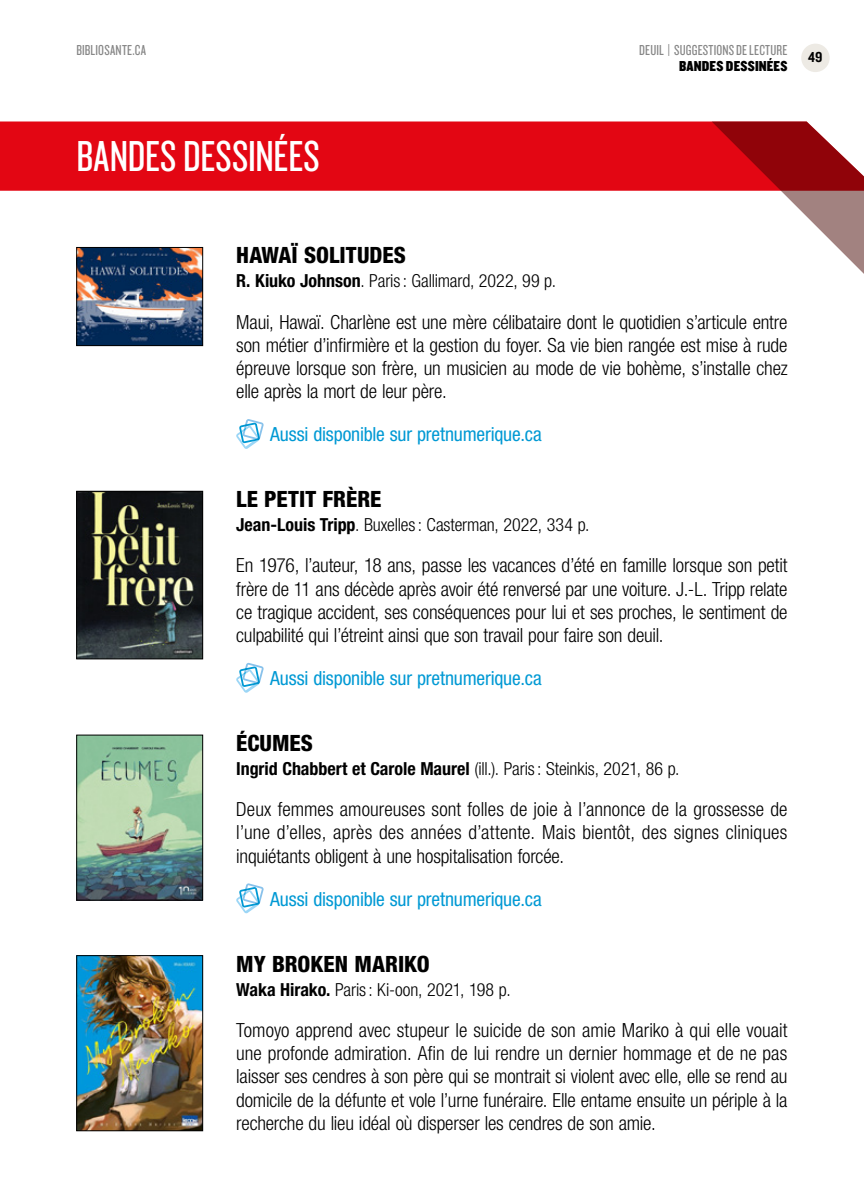
<style>
.page{position:relative;width:864px;height:1188px;background:#fff}
.page>*{position:absolute;margin:0;border:0;box-sizing:border-box;transform-origin:0 0}
.t1{font:45px "Knockout 28 Junior Feathrwt";color:#fff}
.t2{font:800 condensed 22.5px "Helvetica Neue LT Std";color:#000}
.t3{font:300 condensed 19.5px/23.2px "Helvetica Neue LT Std";letter-spacing:-.01em;color:#000;text-align:justify}
.t4{font:condensed 19.5px "Helvetica Neue LT Std";letter-spacing:-.01em;color:#0099d4}
.t5{font:300 condensed 18px "Helvetica Neue LT Std";letter-spacing:-.005em;color:#000}
.t6{font:15px "Knockout 28 Junior Feathrwt";letter-spacing:.01em;color:#878787}
.t7{font:15px "Knockout 70 Full Welterwt";letter-spacing:.01em;color:#000}
.t8{font:15px "Knockout HTF50 Welterweight";color:#000}
.s1{font-weight:700}
</style>
<div class="page">
<div style="left:801px;top:44px;width:29px;height:28px;background:#edeae4;border-radius:50%"></div>
<div style="left:0;top:122px;width:712px;height:69px;background:#e30613"></div>
<svg style="left:712px;top:121px;width:152px;height:153px"></svg>
<img style="left:78px;top:249px;width:123px;height:95px">
<div style="left:76px;top:247px;width:127px;height:99px;border:1px solid #000"></div>
<svg style="left:236px;top:419px;width:28px;height:30px"></svg>
<img style="left:78px;top:493px;width:123px;height:164px">
<div style="left:76px;top:491px;width:127px;height:168px;border:1px solid #000"></div>
<svg style="left:236px;top:663px;width:28px;height:30px"></svg>
<img style="left:78px;top:737px;width:123px;height:161px">
<div style="left:76px;top:735px;width:127px;height:165px;border:1px solid #000"></div>
<svg style="left:236px;top:883px;width:28px;height:30px"></svg>
<img style="left:78px;top:957px;width:123px;height:172px">
<div style="left:76px;top:955px;width:127px;height:176px;border:1px solid #000"></div>
<p class="t6" style="left:76px;top:41px;width:71px">BIBLIOSANTE.CA</p>
<h1 class="t1" style="left:76px;top:128px;width:245px">BANDES DESSINÉES</h1>
<p class="t6" style="left:639px;top:41px;width:150px">DEUIL | SUGGESTIONS DE LECTURE</p>
<p class="t7" style="left:679px;top:56px;width:110px">BANDES DESSINÉES</p>
<p class="t8" style="left:808px;top:50px;width:16px">49</p>
<p class="t2" style="left:236px;top:241px;width:171px">HAWAÏ SOLITUDES</p>
<p class="t5" style="left:236px;top:271px;width:321px"><span class="s1">R. Kiuko Johnson</span>. Paris: Gallimard, 2022, 99 p.</p>
<p class="t3" style="left:236px;top:310px;width:553px">Maui, Hawaï. Charlène est une mère célibataire dont le quotidien s’articule entre son métier d’infirmière et la gestion du foyer. Sa vie bien rangée est mise à rude épreuve lorsque son frère, un musicien au mode de vie bohème, s’installe chez elle après la mort de leur père.</p>
<p class="t4" style="left:270px;top:423px;width:273px">Aussi disponible sur pretnumerique.ca</p>
<p class="t2" style="left:236px;top:485px;width:147px">LE PETIT FRÈRE</p>
<p class="t5" style="left:236px;top:514px;width:355px"><span class="s1">Jean-Louis Tripp</span>. Buxelles: Casterman, 2022, 334 p.</p>
<p class="t3" style="left:236px;top:554px;width:553px">En 1976, l’auteur, 18 ans, passe les vacances d’été en famille lorsque son petit frère de 11 ans décède après avoir été renversé par une voiture. J.-L. Tripp relate ce tragique accident, ses conséquences pour lui et ses proches, le sentiment de culpabilité qui l’étreint ainsi que son travail pour faire son deuil.</p>
<p class="t4" style="left:270px;top:667px;width:273px">Aussi disponible sur pretnumerique.ca</p>
<p class="t2" style="left:236px;top:729px;width:78px">ÉCUMES</p>
<p class="t5" style="left:236px;top:758px;width:445px"><span class="s1">Ingrid Chabbert et Carole Maurel</span> (ill.). Paris: Steinkis, 2021, 86 p.</p>
<p class="t3" style="left:236px;top:798px;width:553px">Deux femmes amoureuses sont folles de joie à l’annonce de la grossesse de l’une d’elles, après des années d’attente. Mais bientôt, des signes cliniques inquiétants obligent à une hospitalisation forcée.</p>
<p class="t4" style="left:270px;top:888px;width:273px">Aussi disponible sur pretnumerique.ca</p>
<p class="t2" style="left:236px;top:950px;width:195px">MY BROKEN MARIKO</p>
<p class="t5" style="left:236px;top:979px;width:276px"><span class="s1">Waka Hirako.</span> Paris: Ki-oon, 2021, 198 p.</p>
<p class="t3" style="left:236px;top:1018px;width:553px">Tomoyo apprend avec stupeur le suicide de son amie Mariko à qui elle vouait une profonde admiration. Afin de lui rendre un dernier hommage et de ne pas laisser ses cendres à son père qui se montrait si violent avec elle, elle se rend au domicile de la défunte et vole l’urne funéraire. Elle entame ensuite un périple à la recherche du lieu idéal où disperser les cendres de son amie.</p>
</div>
